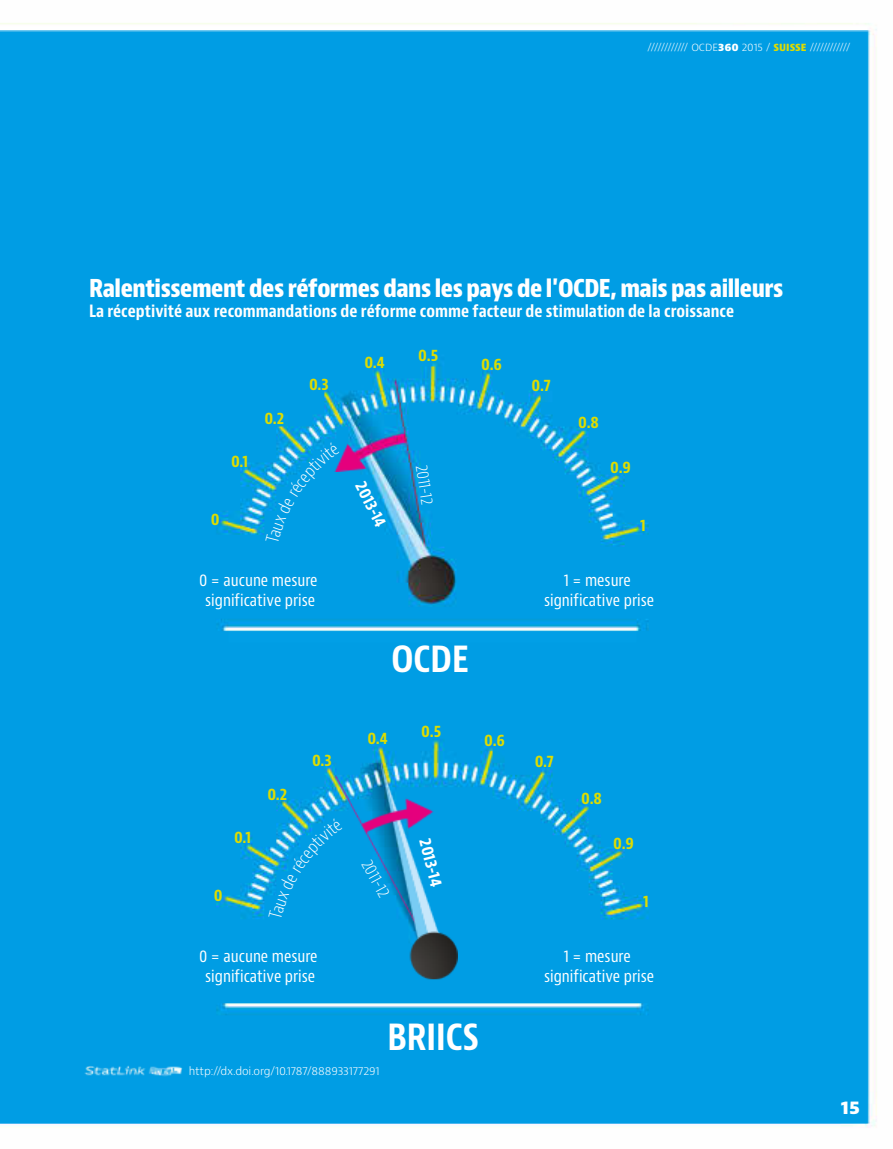
<style>
.page{position:relative;width:893px;height:1149px;background:#fff}
.page>*{position:absolute;margin:0;border:0;box-sizing:border-box;transform-origin:0 0}
.t1{font:700 condensed 35.1px "Bernino Sans";color:#fff}
.t2{font:800 condensed 24px "Bernino Sans";letter-spacing:-.02em;color:#fff}
.t3{font:800 18px "Bernino Sans";color:#fff}
.t4{font:condensed 16.5px/19.8px "Bernino Sans";color:#fff;text-align:center}
.t5{font:700 condensed 16.5px "Bernino Sans";color:#fff}
.t6{font:300 condensed 16.5px "Bernino Sans";color:#fff}
.t7{font:700 condensed 16.2px "Bernino Sans";color:#dedc00}
.t8{font:300 11.25px "Bernino Sans";letter-spacing:-.01em;color:#fff}
.t9{font:300 10.5px "Bernino Sans";color:#fff}
.s1{font-weight:800}
.s2{font-weight:800;font-stretch:condensed;color:#dedc00}
</style>
<div class="page">
<img style="left:0;top:23px;width:877px;height:1105px">
<img style="left:266px;top:441px;width:74px;height:102px">
<img style="left:269px;top:817px;width:74px;height:102px">
<p class="t9" style="left:648px;top:40px;width:204px">//////////// OCDE<span class="s1">360</span> 2015 / <span class="s2">SUISSE</span> ////////////</p>
<h2 class="t2" style="left:89px;top:274px;width:696px">Ralentissement des réformes dans les pays de l'OCDE, mais pas ailleurs</h2>
<p class="t5" style="left:89px;top:301px;width:647px">La réceptivité aux recommandations de réforme comme facteur de stimulation de la croissance</p>
<p class="t7" style="left:231px;top:451px;width:19px">0.1</p>
<p class="t7" style="left:264px;top:407px;width:21px">0.2</p>
<p class="t7" style="left:211px;top:509px;width:10px">0</p>
<p class="t7" style="left:309px;top:374px;width:21px">0.3</p>
<p class="t4" style="left:199px;top:570px;width:120px">0 = aucune mesure significative prise</p>
<p class="t7" style="left:234px;top:827px;width:19px">0.1</p>
<p class="t7" style="left:267px;top:783px;width:21px">0.2</p>
<p class="t7" style="left:214px;top:884px;width:10px">0</p>
<p class="t7" style="left:312px;top:749px;width:21px">0.3</p>
<p class="t4" style="left:199px;top:946px;width:120px">0 = aucune mesure significative prise</p>
<p class="t7" style="left:364px;top:352px;width:22px">0.4</p>
<p class="t7" style="left:418px;top:345px;width:22px">0.5</p>
<p class="t5" style="left:369px;top:478px;width:50px;rotate:63deg">2013-14</p>
<p class="t6" style="left:432px;top:463px;width:41px;rotate:81deg">2011-12</p>
<p class="t7" style="left:481px;top:354px;width:22px">0.6</p>
<h1 class="t1" style="left:391px;top:637px;width:79px">OCDE</h1>
<p class="t7" style="left:367px;top:728px;width:22px">0.4</p>
<p class="t7" style="left:421px;top:721px;width:22px">0.5</p>
<p class="t7" style="left:484px;top:729px;width:22px">0.6</p>
<p class="t6" style="left:375px;top:855px;width:41px;rotate:61deg">2011-12</p>
<p class="t5" style="left:435px;top:836px;width:50px;rotate:76deg">2013-14</p>
<h1 class="t1" style="left:387px;top:1015px;width:93px">BRIICS</h1>
<p class="t8" style="left:189px;top:1063px;width:192px">http://dx.doi.org/10.1787/888933177291</p>
<p class="t7" style="left:532px;top:375px;width:21px">0.7</p>
<p class="t7" style="left:578px;top:412px;width:22px">0.8</p>
<p class="t7" style="left:610px;top:457px;width:22px">0.9</p>
<p class="t7" style="left:640px;top:515px;width:7px">1</p>
<p class="t4" style="left:544px;top:570px;width:112px">1 = mesure significative prise</p>
<p class="t7" style="left:535px;top:751px;width:21px">0.7</p>
<p class="t7" style="left:581px;top:788px;width:22px">0.8</p>
<p class="t7" style="left:613px;top:832px;width:22px">0.9</p>
<p class="t7" style="left:643px;top:890px;width:7px">1</p>
<p class="t4" style="left:544px;top:946px;width:112px">1 = mesure significative prise</p>
<p class="t3" style="left:841px;top:1094px;width:21px">15</p>
</div>
